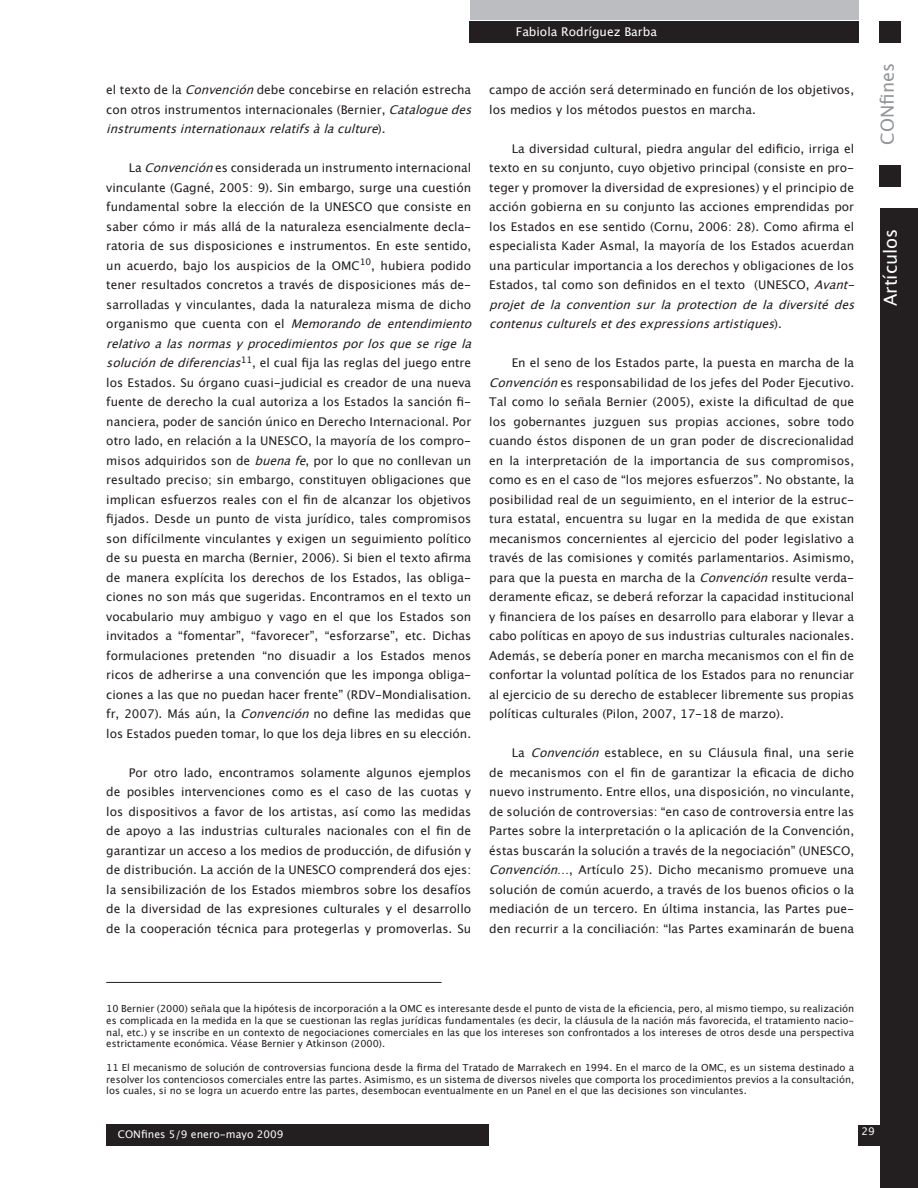
<style>
.page{position:relative;width:918px;height:1188px;background:#fff}
.page>*{position:absolute;margin:0;border:0;box-sizing:border-box;transform-origin:0 0}
.t1{font:18px "Lucida Grande";color:#fff}
.t2{font:18px "Lucida Grande";color:#939598}
.ARTICULO_Parrafo_nor{font:12px/19.5px "Lucida Grande";color:#231f20}
.t3{font:12px "Lucida Grande";color:#fff}
.t4{font:10.5px "Lucida Grande";color:#fdfdfd}
.ARTICULO_Nota_pie_de{font:9.75px/11.7px "Lucida Grande";color:#231f20;text-align:justify}
.s1{font-style:italic}
</style>
<div class="page">
<div style="left:106px;top:1124px;width:383px;height:21px;background:#231f20"></div>
<div style="left:880px;top:208px;width:38px;height:980px;background:#231f20"></div>
<div style="left:469px;top:21px;width:389px;height:21px;background:#231f20"></div>
<div style="left:470px;top:0;width:388px;height:19px;background:#bcbdc0"></div>
<div style="left:879px;top:21px;width:22px;height:21px;background:#231f20"></div>
<div style="left:879px;top:166px;width:22px;height:21px;background:#231f20"></div>
<div style="left:858px;top:1125px;width:42px;height:20px;background:#231f20"></div>
<hr style="left:106px;top:982px;width:336px;height:1px;background:#231f20">
<p class="t3" style="left:516px;top:24px;width:143px">Fabiola Rodríguez Barba</p>
<p class="ARTICULO_Parrafo_nor" style="left:106px;top:81px;width:373px">el texto de la <span class="s1">Convención</span>debe concebirse en relación estrecha con otros instrumentos internacionales (Bernier, <span class="s1">Cataloguedes instrumentsinternationauxrelatifsàlaculture</span>) .</p>
<p class="ARTICULO_Parrafo_nor" style="left:106px;top:159px;width:373px;text-indent:23px">La <span class="s1">Convención</span>es considerada un instrumento internacional vinculante (Gagné, 2005: 9). Sin embargo, surge una cuestión fundamental sobre la elección de la UNESCO que consiste en saber cómo ir más allá de la naturaleza esencialmente decla&shy;ratoria de sus disposiciones e instrumentos. En este sentido, un acuerdo, bajo los auspicios de la OMC<sup>10</sup>, hubiera podido tener resultados concretos a través de disposiciones más de&shy;sarrolladas y vinculantes, dada la naturaleza misma de dicho o r g a n i s m o q u e c u e n t a c o n e l <span class="s1">Memorandodeentendimiento relativoalasnormasyprocedimientosporlosqueserigela solucióndediferencias</span><sup>11</sup>, el cual fija las reglas del juego entre los Estados. Su órgano cuasi-judicial es creador de una nueva fuente de derecho la cual autoriza a los Estados la sanción fi&shy;nanciera, poder de sanción único en Derecho Internacional. Por otro lado, en relación a la UNESCO, la mayoría de los compro&shy;misos adquiridos son de <span class="s1">buenafe</span>, por lo que no conllevan un resultado preciso; sin embargo, constituyen obligaciones que implican esfuerzos reales con el fin de alcanzar los objetivos fijados. Desde un punto de vista jurídico, tales compromisos son difícilmente vinculantes y exigen un seguimiento político de su puesta en marcha (Bernier, 2006). Si bien el texto afirma de manera explícita los derechos de los Estados, las obliga&shy;ciones no son más que sugeridas. Encontramos en el texto un vocabulario muy ambiguo y vago en el que los Estados son invitados a “fomentar”, “favorecer”, “esforzarse”, etc. Dichas formulaciones pretenden “no disuadir a los Estados menos ricos de adherirse a una convención que les imponga obliga&shy;ciones a las que no puedan hacer frente” (RDV-Mondialisation. fr, 2007). Más aún, la <span class="s1">Convención</span>no define las medidas que los Estados pueden tomar, lo que los deja libres en su elección.</p>
<p class="ARTICULO_Parrafo_nor" style="left:106px;top:763px;width:366px;text-align:justify;text-indent:23px">Por otro lado, encontramos solamente algunos ejemplos de posibles intervenciones como es el caso de las cuotas y los dispositivos a favor de los artistas, así como las medidas de apoyo a las industrias culturales nacionales con el fin de garantizar un acceso a los medios de producción, de difusión y de distribución. La acción de la UNESCO comprenderá dos ejes: la sensibilización de los Estados miembros sobre los desafíos de la diversidad de las expresiones culturales y el desarrollo de la cooperación técnica para protegerlas y promoverlas. Su</p>
<p class="ARTICULO_Parrafo_nor" style="left:489px;top:81px;width:366px">campo de acción será determinado en función de los objetivos, los medios y los métodos puestos en marcha.</p>
<p class="ARTICULO_Parrafo_nor" style="left:489px;top:139px;width:373px;text-indent:23px">La diversidad cultural, piedra angular del edificio, irriga el texto en su conjunto, cuyo objetivo principal (consiste en pro&shy;teger y promover la diversidad de expresiones) y el principio de acción gobierna en su conjunto las acciones emprendidas por los Estados en ese sentido (Cornu, 2006: 28). Como afirma el especialista Kader Asmal, la mayoría de los Estados acuerdan una particular importancia a los derechos y obligaciones de los Estados, tal como son definidos en el texto (UNESCO, <span class="s1">Avant&shy;projetdelaconventionsurlaprotectiondeladiversitédes contenusculturelsetdesexpressionsartistiques</span>) .</p>
<p class="ARTICULO_Parrafo_nor" style="left:489px;top:354px;width:366px;text-align:justify;text-indent:23px">En el seno de los Estados parte, la puesta en marcha de la <span class="s1">Convención</span>es responsabilidad de los jefes del Poder Ejecutivo.<br>Tal como lo señala Bernier (2005), existe la dificultad de que los gobernantes juzguen sus propias acciones, sobre todo cuando éstos disponen de un gran poder de discrecionalidad en la interpretación de la importancia de sus compromisos, como es en el caso de “los mejores esfuerzos”. No obstante, la posibilidad real de un seguimiento, en el interior de la estruc&shy;tura estatal, encuentra su lugar en la medida de que existan mecanismos concernientes al ejercicio del poder legislativo a través de las comisiones y comités parlamentarios. Asimismo, para que la puesta en marcha de la <span class="s1">Convención</span>resulte verda&shy;deramente eficaz, se deberá reforzar la capacidad institucional y financiera de los países en desarrollo para elaborar y llevar a cabo políticas en apoyo de sus industrias culturales nacionales.<br>Además, se debería poner en marcha mecanismos con el fin de confortar la voluntad política de los Estados para no renunciar al ejercicio de su derecho de establecer libremente sus propias políticas culturales (Pilon, 2007, 17-18 de marzo).</p>
<p class="ARTICULO_Parrafo_nor" style="left:489px;top:744px;width:366px;text-align:justify;text-indent:23px">La <span class="s1">Convención</span>establece, en su Cláusula final, una serie de mecanismos con el fin de garantizar la eficacia de dicho nuevo instrumento. Entre ellos, una disposición, no vinculante, de solución de controversias: “en caso de controversia entre las Partes sobre la interpretación o la aplicación de la Convención, éstas buscarán la solución a través de la negociación” (UNESCO, <span class="s1">Convención</span>…, Artículo 25). Dicho mecanismo promueve una solución de común acuerdo, a través de los buenos oficios o la mediación de un tercero. En última instancia, las Partes pue&shy;den recurrir a la conciliación: “las Partes examinarán de buena</p>
<h1 class="t2" style="left:877px;top:145px;width:83px;rotate:-90deg">CONfines</h1>
<h1 class="t1" style="left:880px;top:306px;width:79px;rotate:-90deg">Artículos</h1>
<p class="ARTICULO_Nota_pie_de" style="left:106px;top:1003px;width:749px">10 Bernier (2000) señala que la hipótesis de incorporación a la OMC es interesante desde el punto de vista de la eficiencia, pero, al mismo tiempo, su realización es complicada en la medida en la que se cuestionan las reglas jurídicas fundamentales (es decir, la cláusula de la nación más favorecida, el tratamiento nacio&shy;nal, etc.) y se inscribe en un contexto de negociaciones comerciales en las que los intereses son confrontados a los intereses de otros desde una perspectiva estrictamente económica. Véase Bernier y Atkinson (2000).</p>
<p class="ARTICULO_Nota_pie_de" style="left:106px;top:1062px;width:749px">11 El mecanismo de solución de controversias funciona desde la firma del Tratado de Marrakech en 1994. En el marco de la OMC, es un sistema destinado a resolver los contenciosos comerciales entre las partes. Asimismo, es un sistema de diversos niveles que comporta los procedimientos previos a la consultación, los cuales, si no se logra un acuerdo entre las partes, desembocan eventualmente en un Panel en el que las decisiones son vinculantes.</p>
<p class="t4" style="left:118px;top:1129px;width:167px">CONfines 5/9 enero-mayo 2009</p>
<p class="t4" style="left:862px;top:1126px;width:15px">29</p>
</div>
